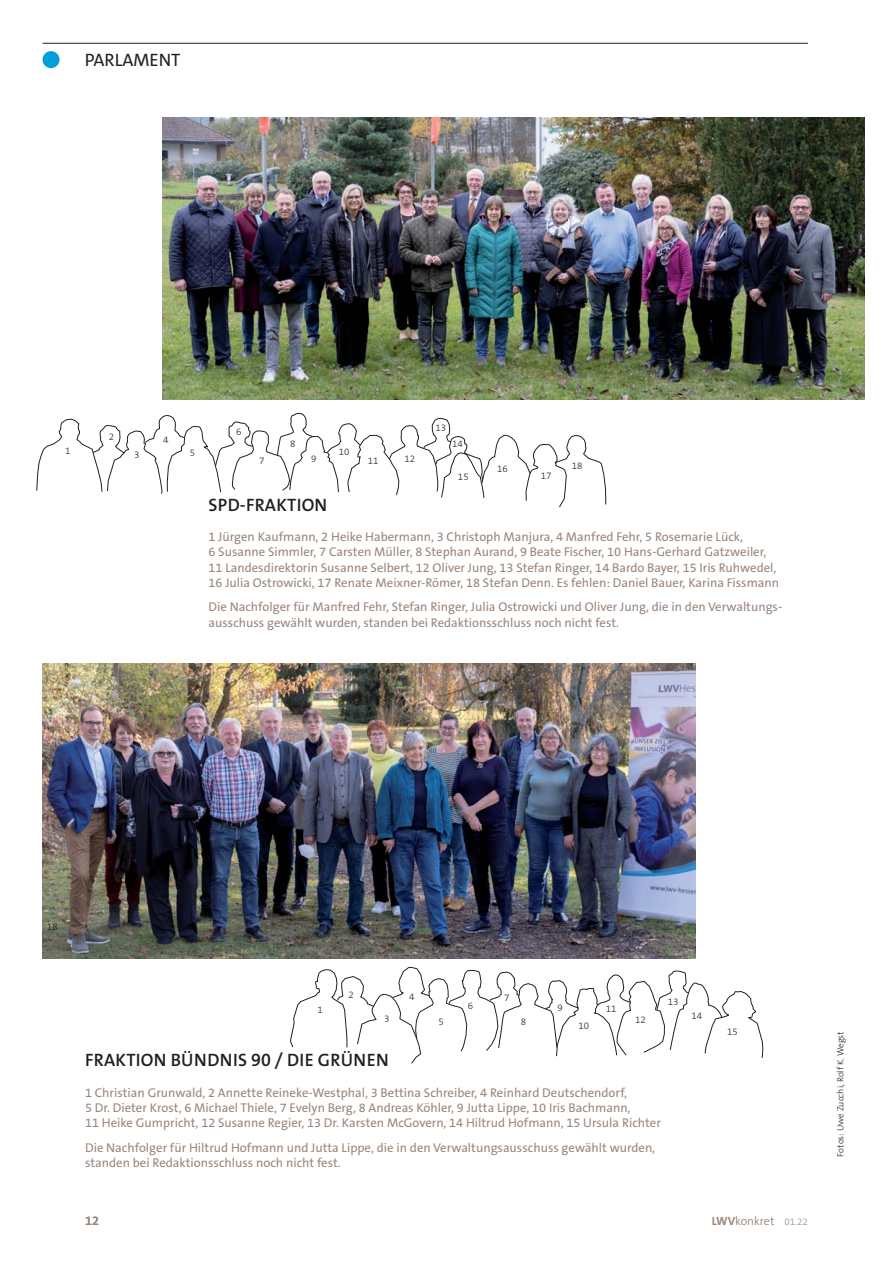
<style>
.page{position:relative;width:893px;height:1263px;background:#fff}
.page>*{position:absolute;margin:0;border:0;box-sizing:border-box;transform-origin:0 0}
.t1{font:600 18px "The Sans B W6";letter-spacing:.015em;color:#231f20}
.t2{font:18px "The Sans C5";color:#231f20}
.t3{font:12.75px/15.3px "The Sans B W5 Plain";color:#99877c}
.t4{font:600 12.75px "The Sans C5";color:#99877c}
.t5{font:300 12px "The Sans C5";color:#99877c}
.t6{font:300 9.75px "The Sans B W3";color:#231f20}
.t7{font:300 9px "The Sans C5";color:#231f20}
.s1{font-weight:700}
.s2{font-size:9.75px}
</style>
<div class="page">
<hr style="left:43px;top:43px;width:765px;height:1px;background:#231f20">
<div style="left:43px;top:51px;width:17px;height:17px;background:#009fdb;border-radius:50%"></div>
<img style="left:162px;top:117px;width:702px;height:282px">
<svg style="left:36px;top:412px;width:571px;height:96px"></svg>
<img style="left:43px;top:664px;width:652px;height:295px">
<svg style="left:289px;top:909px;width:475px;height:155px"></svg>
<h1 class="t2" style="left:85px;top:51px;width:97px">PARLAMENT</h1>
<p class="t6" style="left:65px;top:445px;width:7px">1</p>
<p class="t6" style="left:109px;top:431px;width:7px">2</p>
<p class="t6" style="left:134px;top:449px;width:7px">3</p>
<p class="t6" style="left:163px;top:434px;width:7px">4</p>
<p class="t6" style="left:190px;top:447px;width:7px">5</p>
<p class="t6" style="left:236px;top:426px;width:7px">6</p>
<p class="t6" style="left:290px;top:438px;width:7px">8</p>
<p class="t6" style="left:259px;top:455px;width:7px">7</p>
<p class="t6" style="left:311px;top:453px;width:7px">9</p>
<p class="t6" style="left:339px;top:445px;width:12px">10</p>
<p class="t6" style="left:368px;top:455px;width:12px">11</p>
<p class="t6" style="left:404px;top:453px;width:12px">12</p>
<p class="t6" style="left:435px;top:422px;width:12px">13</p>
<p class="t6" style="left:452px;top:438px;width:12px">14</p>
<p class="t6" style="left:458px;top:470px;width:12px">15</p>
<p class="t6" style="left:497px;top:463px;width:12px">16</p>
<p class="t6" style="left:541px;top:470px;width:12px">17</p>
<p class="t6" style="left:572px;top:460px;width:12px">18</p>
<h1 class="t1" style="left:209px;top:494px;width:120px">SPD-FRAKTION</h1>
<p class="t3" style="left:209px;top:530px;width:572px">1 Jürgen Kaufmann, 2 Heike Habermann, 3 Christoph Manjura, 4 Manfred Fehr, 5 Rosemarie Lück,<br>6 Susanne Simmler, 7 Carsten Müller, 8 Stephan Aurand, 9 Beate Fischer, 10 Hans-Gerhard Gatzweiler, 11 Landesdirektorin Susanne Selbert, 12 Oliver Jung, 13 Stefan Ringer, 14 Bardo Bayer, 15 Iris Ruhwedel, 16 Julia Ostrowicki, 17 Renate Meixner-Römer, 18 Stefan Denn. Es fehlen: Daniel Bauer, Karina Fissmann</p>
<p class="t3" style="left:209px;top:600px;width:575px">Die Nachfolger für Manfred Fehr, Stefan Ringer, Julia Ostrowicki und Oliver Jung, die in den Verwaltungs&shy;ausschuss gewählt wurden, standen bei Redaktionsschluss noch nicht fest.</p>
<p class="t6" style="left:47px;top:921px;width:12px">18</p>
<p class="t6" style="left:318px;top:1004px;width:7px">1</p>
<p class="t6" style="left:348px;top:988px;width:7px">2</p>
<p class="t6" style="left:384px;top:1013px;width:7px">3</p>
<p class="t6" style="left:409px;top:991px;width:7px">4</p>
<p class="t6" style="left:468px;top:1000px;width:7px">6</p>
<p class="t6" style="left:504px;top:991px;width:7px">7</p>
<p class="t6" style="left:438px;top:1016px;width:7px">5</p>
<p class="t6" style="left:521px;top:1015px;width:7px">8</p>
<p class="t6" style="left:557px;top:1002px;width:7px">9</p>
<p class="t6" style="left:579px;top:1020px;width:12px">10</p>
<p class="t6" style="left:606px;top:1003px;width:12px">11</p>
<p class="t6" style="left:635px;top:1014px;width:12px">12</p>
<p class="t6" style="left:668px;top:996px;width:12px">13</p>
<p class="t1" style="left:85px;top:1050px;width:305px">FRAKTION BÜNDNIS 90 / DIE GRÜNEN</p>
<p class="t3" style="left:85px;top:1085px;width:577px">1 Christian Grunwald, 2 Annette Reineke-Westphal, 3 Bettina Schreiber, 4 Reinhard Deutschendorf,<br>5 Dr. Dieter Krost, 6 Michael Thiele, 7 Evelyn Berg, 8 Andreas Köhler, 9 Jutta Lippe, 10 Iris Bachmann,<br>11 Heike Gumpricht, 12 Susanne Regier, 13 Dr. Karsten McGovern, 14 Hiltrud Hofmann, 15 Ursula Richter</p>
<p class="t3" style="left:85px;top:1140px;width:572px">Die Nachfolger für Hiltrud Hofmann und Jutta Lippe, die in den Verwaltungsausschuss gewählt wurden, standen bei Redaktionsschluss noch nicht fest.</p>
<p class="t6" style="left:691px;top:1009px;width:12px">14</p>
<p class="t6" style="left:727px;top:1026px;width:12px">15</p>
<p class="t4" style="left:85px;top:1214px;width:16px">12</p>
<p class="t5" style="left:712px;top:1214px;width:98px"><span class="s1">LWV</span>konkret <span class="s2">01.22</span></p>
<p class="t7" style="left:836px;top:1157px;width:127px;rotate:-90deg">oF tos: Uwe Zucchi, Rolf K. Wegst</p>
</div>
